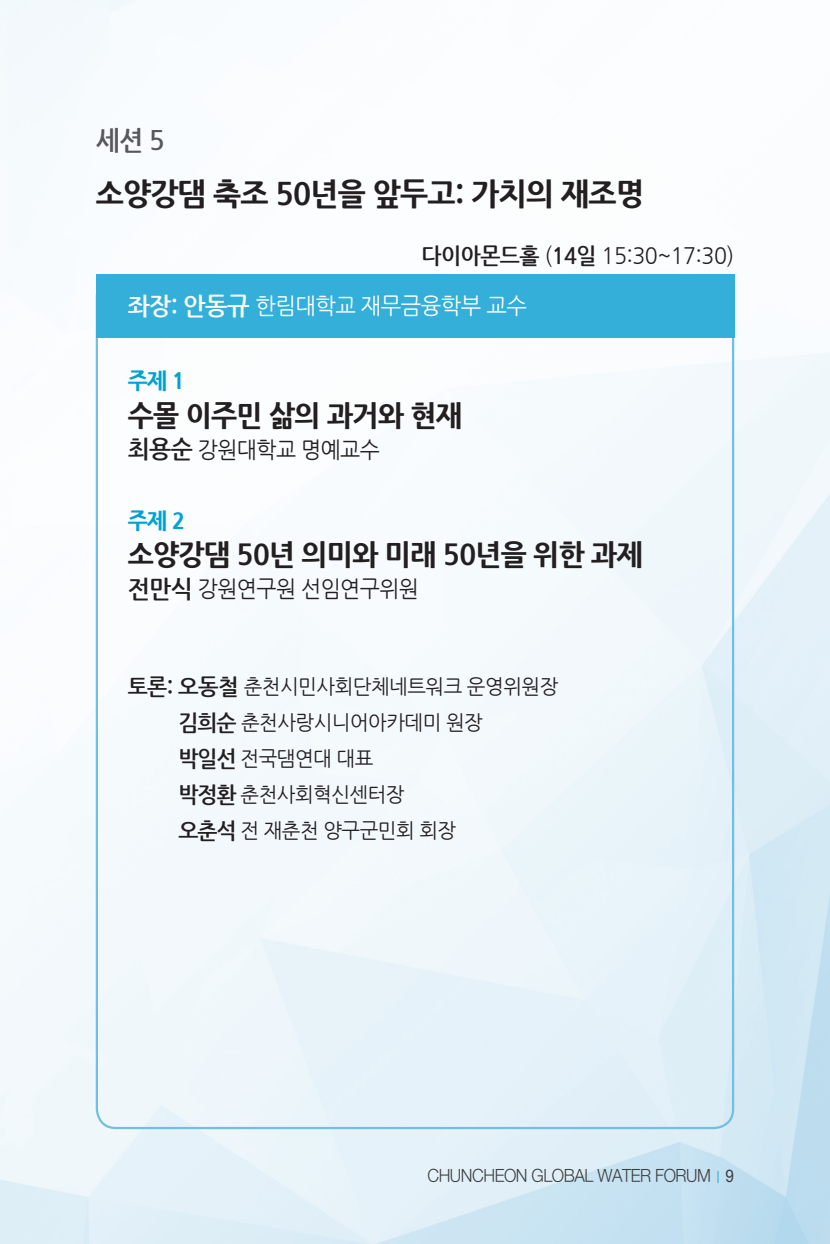
<style>
.page{position:relative;width:830px;height:1244px;background:#fff}
.page>*{position:absolute;margin:0;border:0;box-sizing:border-box;transform-origin:0 0}
.t1{font:800 31.5px "Nanum Gothic";letter-spacing:-.025em;color:#231f20;scale:.95 1}
.t2{font:800 29.25px "Nanum Gothic";letter-spacing:-.025em;color:#231f20;scale:.95 1}
.t3{font:700 27px "Nanum Gothic";color:#57585a;scale:.95 1}
.t4{font:22.5px "Nanum Gothic";letter-spacing:-.025em;color:#231f20;scale:.95 1}
.t5{font:22.5px "Nanum Gothic";letter-spacing:-.025em;color:#fff}
.t6{font:800 22.5px "Nanum Gothic";color:#00a2d2;scale:.95 1}
.t7{font:20.25px/36px "Nanum Gothic";letter-spacing:-.025em;color:#231f20}
.t8{font:18px "Sand Jg";letter-spacing:-.025em;color:#3e3e3f;scale:.95 1}
.s1{font-weight:700}
.s2{font-weight:700;font-size:24.75px}
.s3{font-weight:700;font-size:22.5px}
.s4{font-family:"Sand Tg";color:#03a8d6}
.s5{font-family:"Sand Tg"}
</style>
<div class="page">
<img style="left:0;top:0;width:829px;height:1244px">
<div style="left:96px;top:274px;width:637px;height:64px;background:#33afda"></div>
<h3 class="t3" style="left:96px;top:127px;width:74px">세션 5</h3>
<h1 class="t1" style="left:96px;top:177px;width:578px">소양강댐 축조 50년을 앞두고: 가치의 재조명</h1>
<p class="t4" style="left:421px;top:245px;width:330px"><span class="s1">다이아몬드홀</span> (<span class="s1">14일</span> 15:30~17:30)</p>
<p class="t5" style="left:128px;top:295px;width:400px"><span class="s2">좌장: 안동규</span> 한림대학교 재무금융학부 교수</p>
<p class="t6" style="left:128px;top:369px;width:62px">주제 1</p>
<h2 class="t2" style="left:128px;top:400px;width:353px">수몰 이주민 삶의 과거와 현재</h2>
<p class="t4" style="left:128px;top:439px;width:267px"><span class="s2">최용순</span> 강원대학교 명예교수</p>
<p class="t6" style="left:128px;top:508px;width:62px">주제 2</p>
<h2 class="t2" style="left:128px;top:539px;width:543px">소양강댐 50년 의미와 미래 50년을 위한 과제</h2>
<p class="t4" style="left:128px;top:578px;width:308px"><span class="s2">전만식</span> 강원연구원 선임연구위원</p>
<p class="t7" style="left:178px;top:669px;width:381px;text-indent:-51px"><span class="s3">토론: 오동철</span> 춘천시민사회단체네트워크 운영위원장 <span class="s3">김희순</span> 춘천사랑시니어아카데미 원장<br><span class="s3">박일선</span> 전국댐연대 대표<br><span class="s3">박정환</span> 춘천사회혁신센터장<br><span class="s3">오춘석</span> 전 재춘천 양구군민회 회장</p>
<p class="t8" style="left:427px;top:1167px;width:324px">CHUNCHEON GLOBAL WATER FORUM<span class="s4">｜</span><span class="s5">9</span></p>
</div>
